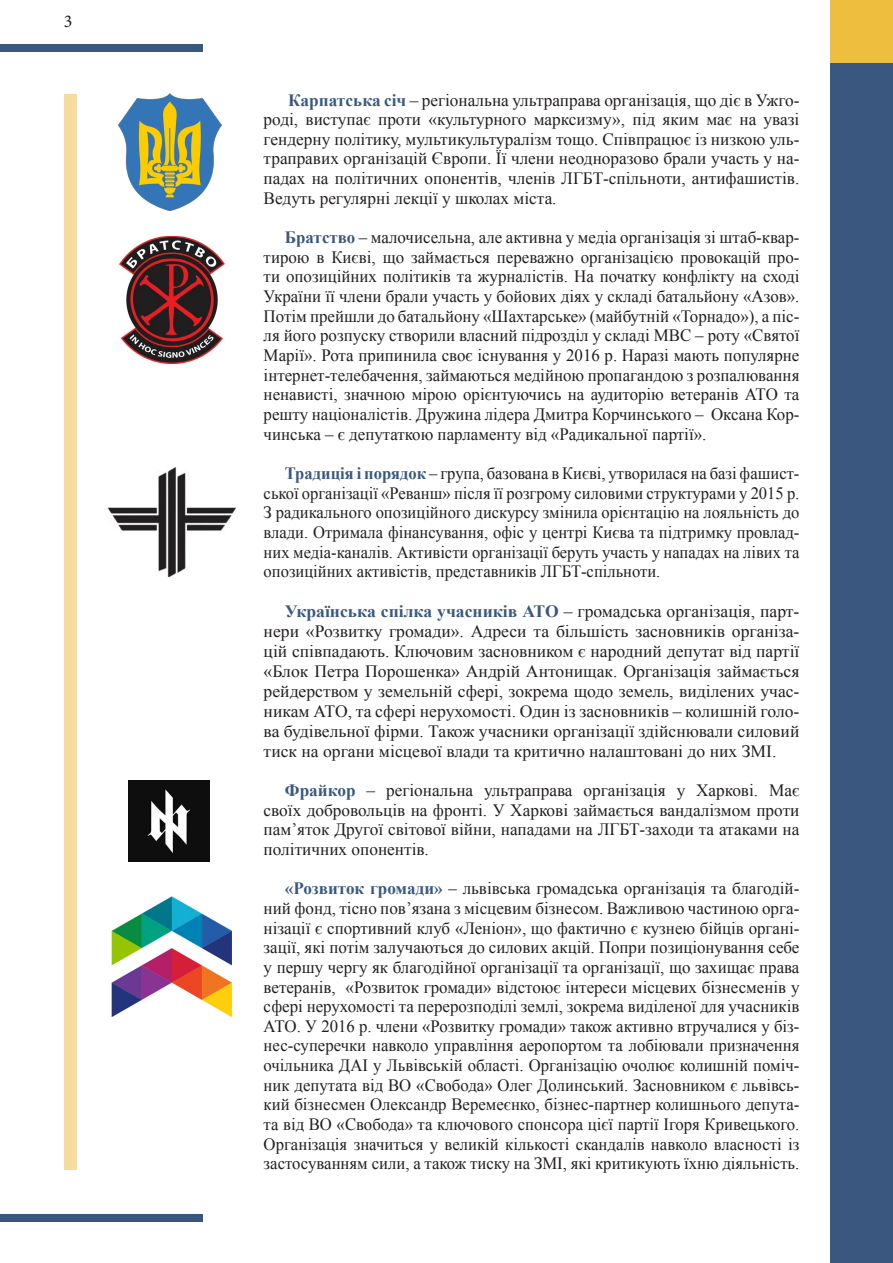
<style>
.page{position:relative;width:893px;height:1263px;background:#fff}
.page>*{position:absolute;margin:0;border:0;box-sizing:border-box;transform-origin:0 0}
.t1{font:18px "Minion Pro";color:#231f20}
.t2{font:17.25px/19.6px "Times New Roman";color:#231f20;text-align:justify}
.t3{font:17.25px/19.6px "Times New Roman";color:#231f20;text-align:justify;scale:.96 1}
.s1{font-weight:700;color:#3a587f}
</style>
<div class="page">
<div style="left:831px;top:62px;width:62px;height:1201px;background:#3a587f"></div>
<div style="left:831px;top:0;width:62px;height:62px;background:#eebf3e"></div>
<div style="left:0;top:44px;width:202px;height:7px;background:#3a587f"></div>
<div style="left:0;top:1214px;width:202px;height:7px;background:#3a587f"></div>
<img style="left:118px;top:94px;width:104px;height:117px">
<img style="left:118px;top:236px;width:107px;height:129px">
<img style="left:107px;top:467px;width:129px;height:110px">
<img style="left:129px;top:781px;width:80px;height:80px">
<img style="left:111px;top:896px;width:120px;height:121px">
<div style="left:64px;top:94px;width:13px;height:1076px;background:#f5db9d"></div>
<p class="t1" style="left:64px;top:9px;width:10px">3</p>
<p class="t2" style="left:264px;top:90px;width:537px;text-indent:25px"><span class="s1">Карпатська січ</span> – регіональна ультраправа організація, що діє в Ужго&shy;роді, виступає проти «культурного марксизму», під яким має на увазі гендерну політику, мультикультуралізм тощо. Співпрацює із низкою уль&shy;траправих організацій Європи. Її члени неодноразово брали участь у на&shy;падах на політичних опонентів, членів ЛГБТ-спільноти, антифашистів.<br>Ведуть регулярні лекції у школах міста.</p>
<p class="t2" style="left:264px;top:227px;width:537px;text-indent:21px"><span class="s1">Братство</span> – малочисельна, але активна у медіа організація зі штаб-квар&shy;тирою в Києві, що займається переважно організацією провокацій про&shy;ти опозиційних політиків та журналістів. На початку конфлікту на сході України її члени брали участь у бойових діях у складі батальйону «Азов».<br>Потім прейшли до батальйону «Шахтарське» (майбутній «Торнадо»), а піс&shy;ля його розпуску створили власний підрозділ у складі МВС – роту «Святої Марії». Рота припинила своє існування у 2016 р. Наразі мають популярне інтернет-телебачення, займаються медійною пропагандою з розпалювання ненависті, значною мірою орієнтуючись на аудиторію ветеранів АТО та решту націоналістів. Дружина лідера Дмитра Корчинського – Оксана Кор&shy;чинська – є депутаткою парламенту від «Радикальної партії».</p>
<p class="t3" style="left:264px;top:463px;width:560px;text-indent:21px"><span class="s1">Традиція і порядок</span> – група, базована в Києві, утворилася на базі фашист&shy;ської організації «Реванш» після її розгрому силовими структурами у 2015 р.<br>З радикального опозиційного дискурсу змінила орієнтацію на лояльність до влади. Отримала фінансування, офіс у центрі Києва та підтримку провлад&shy;них медіа-каналів. Активісти організації беруть участь у нападах на лівих та опозиційних активістів, представників ЛГБТ-спільноти.</p>
<p class="t2" style="left:264px;top:601px;width:537px;text-indent:21px"><span class="s1">Українська спілка учасників АТО</span> – громадська організація, парт&shy;нери «Розвитку громади». Адреси та більшість засновників організа&shy;цій співпадають. Ключовим засновником є народний депутат від партії «Блок Петра Порошенка» Андрій Антонищак. Організація займається рейдерством у земельній сфері, зокрема щодо земель, виділених учас&shy;никам АТО, та сфері нерухомості. Один із засновників – колишній голо&shy;ва будівельної фірми. Також учасники організації здійснювали силовий тиск на органи місцевої влади та критично налаштовані до них ЗМІ.</p>
<p class="t2" style="left:264px;top:780px;width:537px;text-indent:21px"><span class="s1">Фрайкор</span> – регіональна ультраправа організація у Харкові. Має своїх добровольців на фронті. У Харкові займається вандалізмом проти пам’яток Другої світової війни, нападами на ЛГБТ-заходи та атаками на політичних опонентів.</p>
<p class="t2" style="left:264px;top:878px;width:537px;text-indent:21px"><span class="s1">«Розвиток громади»</span> – львівська громадська організація та благодій&shy;ний фонд, тісно пов’язана з місцевим бізнесом. Важливою частиною орга&shy;нізації є спортивний клуб «Леніон», що фактично є кузнею бійців органі&shy;зації, які потім залучаються до силових акцій. Попри позиціонування себе у першу чергу як благодійної організації та організації, що захищає права ветеранів, «Розвиток громади» відстоює інтереси місцевих бізнесменів у сфері нерухомості та перерозподілі землі, зокрема виділеної для учасників АТО. У 2016 р. члени «Розвитку громади» також активно втручалися у біз&shy;нес-суперечки навколо управління аеропортом та лобіювали призначення очільника ДАІ у Львівській області. Організацію очолює колишній поміч&shy;ник депутата від ВО «Свобода» Олег Долинський. Засновником є львівсь&shy;кий бізнесмен Олександр Веремеєнко, бізнес-партнер колишнього депута&shy;та від ВО «Свобода» та ключового спонсора цієї партії Ігоря Кривецького.<br>Організація значиться у великій кількості скандалів навколо власності із застосуванням сили, а також тиску на ЗМІ, які критикують їхню діяльність.</p>
</div>
